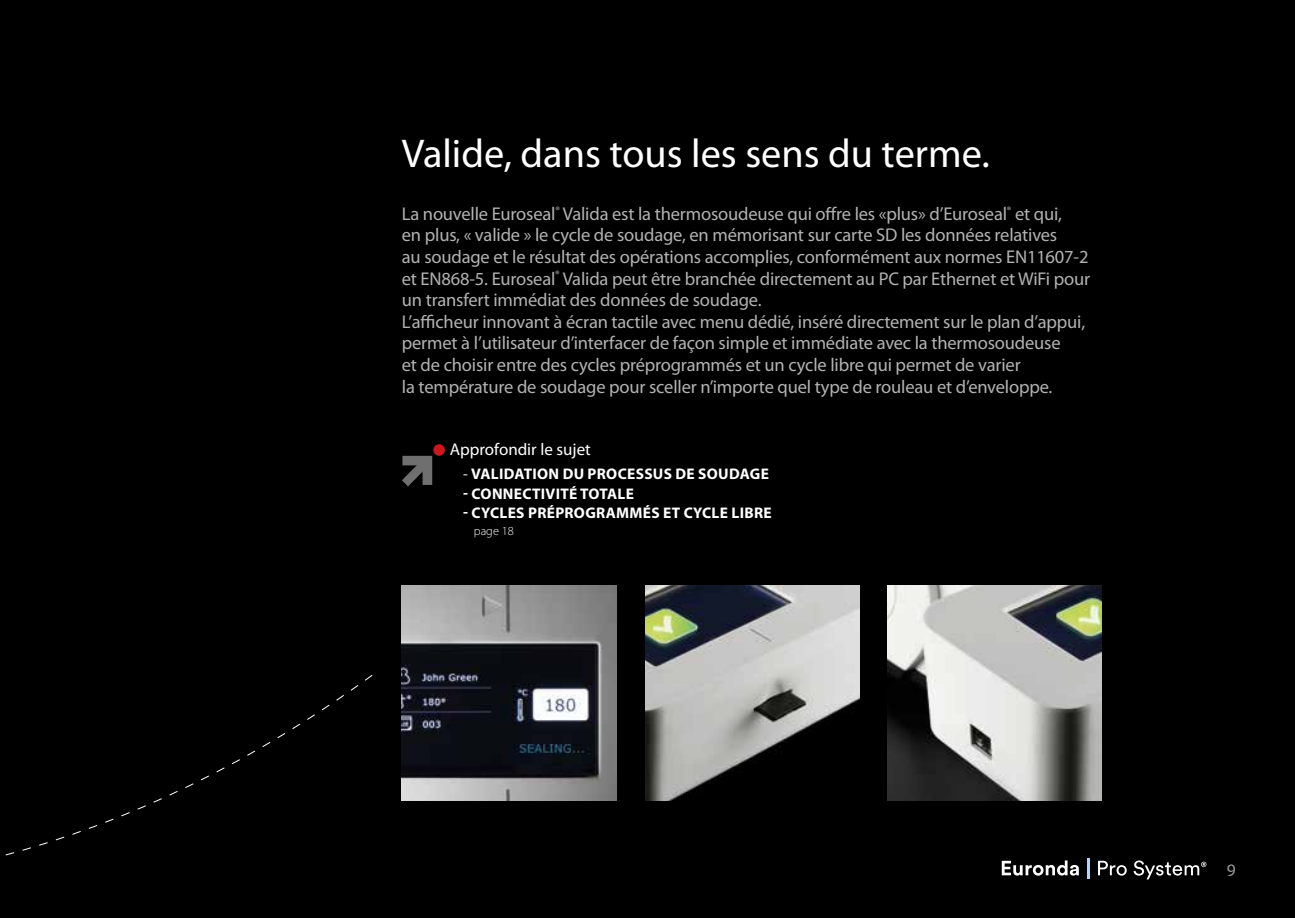
<style>
.page{position:relative;width:1295px;height:918px;background:#000}
.page>*{position:absolute;margin:0;border:0;box-sizing:border-box;transform-origin:0 0}
.t1{font:40.25px "Myriad Pro";color:#fff}
.t2{font:18.55px/21.5px "Myriad Pro";letter-spacing:-.01em;color:#b3b2b2}
.t3{font:17.5px "Myriad Pro";color:#fff}
.t4{font:16.97px "Myriad Pro";color:#fff}
.t5{font:700 15.4px "Myriad Pro";letter-spacing:.02em;color:#fff}
.t6{font:300 12.25px "Myriad Pro";color:#fff}
.s1{font-weight:400}
</style>
<div class="page">
<img style="left:402px;top:585px;width:214px;height:215px">
<img style="left:645px;top:585px;width:214px;height:215px">
<img style="left:887px;top:585px;width:214px;height:215px">
<div style="left:0;top:674px;width:373px;height:244px;background:#000"></div>
<div style="left:433px;top:444px;width:12px;height:12px;background:#cd171a;border-radius:50%"></div>
<svg style="left:393px;top:449px;width:46px;height:46px;background:#262323"></svg>
<svg style="left:1098px;top:860px;width:108px;height:19px;background:#393939"></svg>
<hr style="left:1087px;top:858px;width:2px;height:20px;background:#b2d7f4">
<svg style="left:1002px;top:860px;width:77px;height:15px"></svg>
<h1 class="t1" style="left:402px;top:129px;width:589px">Valide, dans tous les sens du terme.</h1>
<p class="t2" style="left:402px;top:202px;width:690px">La nouvelle Euroseal<sup>®</sup> Valida est la thermosoudeuse qui offre les «plus» d’Euroseal<sup>®</sup> et qui,<br>en plus, « valide » le cycle de soudage, en mémorisant sur carte SD les données relatives<br>au soudage et le résultat des opérations accomplies, conformément aux normes EN11607-2 et EN868-5. Euroseal<sup>®</sup> Valida peut être branchée directement au PC par Ethernet et WiFi pour un transfert immédiat des données de soudage.<br>L’afficheur innovant à écran tactile avec menu dédié, inséré directement sur le plan d’appui, permet à l’utilisateur d’interfacer de façon simple et immédiate avec la thermosoudeuse<br>et de choisir entre des cycles préprogrammés et un cycle libre qui permet de varier<br>la température de soudage pour sceller n’importe quel type de rouleau et d’enveloppe.</p>
<p class="t4" style="left:450px;top:438px;width:142px">Approfondir le sujet</p>
<p class="t5" style="left:463px;top:464px;width:307px"><span class="s1">-</span> VALIDATION DU PROCESSUS DE SOUDAGE</p>
<p class="t5" style="left:463px;top:483px;width:172px">- CONNECTIVITÉ TOTALE</p>
<p class="t5" style="left:463px;top:502px;width:310px">- CYCLES PRÉPROGRAMMÉS ET CYCLE LIBRE</p>
<p class="t6" style="left:474px;top:523px;width:41px">page 18</p>
<p class="t3" style="left:1226px;top:859px;width:10px">9</p>
</div>
